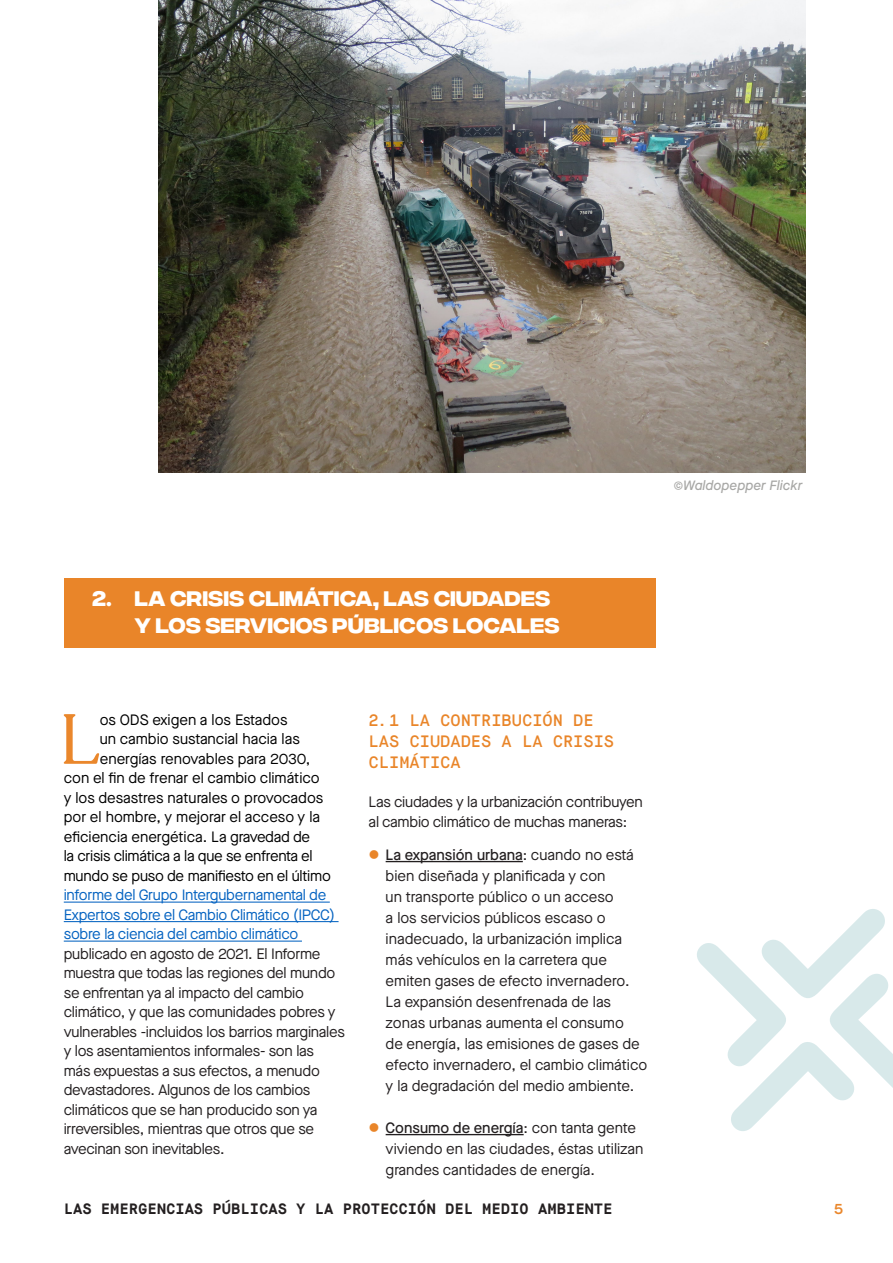
<style>
.page{position:relative;width:893px;height:1263px;background:#fff}
.page>*{position:absolute;margin:0;border:0;box-sizing:border-box;transform-origin:0 0}
.t1{font:69.9px "Recoleta Regular DEMO";color:#ea872c}
.t2{font:600 21px/27px "Integral CF";color:#fff}
.small_title{font:16.5px/21px "Maison Mono";color:#e98529}
.t3{font:15px/21px "Maison Neue";color:#231f20}
.t4{font:15px/19.5px "Maison Neue";letter-spacing:-.02em;color:#231f20}
.t5{font:15px "Maison Neue";color:#000}
.t6{font:15px "Maison Neue";letter-spacing:-.02em;color:#0563c1}
.t7{font:15px "Maison Neue";letter-spacing:-.02em;color:#000}
.t8{font:700 15px "Maison Mono";color:#231f20}
.t9{font:600 15px "Maison Neue";color:#ea872c}
.Body_text{font:italic 500 13.5px "Maison Neue";color:#a8a8a6}
.s1{font-weight:500}
</style>
<div class="page">
<svg style="left:697px;top:909px;width:196px;height:222px"></svg>
<div style="left:64px;top:578px;width:591px;height:69px;background:#e98529"></div>
<hr style="left:64px;top:901px;width:266px;height:2px;background:#0563c1">
<hr style="left:64px;top:921px;width:275px;height:1px;background:#0563c1">
<hr style="left:64px;top:940px;width:238px;height:2px;background:#0563c1">
<hr style="left:386px;top:861px;width:137px;height:1px;background:#231f20">
<hr style="left:386px;top:1134px;width:138px;height:1px;background:#231f20">
<img style="left:158px;top:0;width:648px;height:473px">
<p class="Body_text" style="left:673px;top:476px;width:130px">©Waldopepper Flickr</p>
<p class="t2" style="left:135px;top:587px;width:426px;text-indent:-43px">2. LA CRISIS CLIMÁTICA, LAS CIUDADES<br>Y LOS SERVICIOS PÚBLICOS LOCALES</p>
<p class="t1" style="left:60px;top:708px;width:42px">L</p>
<p class="t5" style="left:100px;top:709px;width:189px">os ODS exigen a los Estados</p>
<p class="t5" style="left:100px;top:729px;width:202px">un cambio sustancial hacia las</p>
<p class="t5" style="left:100px;top:748px;width:212px">energías renovables para 2030,</p>
<p class="t5" style="left:64px;top:768px;width:257px">con el fin de frenar el cambio climático</p>
<p class="t5" style="left:64px;top:787px;width:261px">y los desastres naturales o provocados</p>
<p class="t5" style="left:64px;top:807px;width:258px">por el hombre, y mejorar el acceso y la</p>
<p class="t5" style="left:64px;top:826px;width:248px">eficiencia energética. La gravedad de</p>
<p class="t7" style="left:64px;top:846px;width:250px">la crisis climática a la que se enfrenta el</p>
<p class="t7" style="left:64px;top:865px;width:269px">mundo se puso de manifiesto en el último</p>
<p class="t6" style="left:64px;top:885px;width:264px">informe del Grupo Intergubernamental de</p>
<p class="t6" style="left:64px;top:904px;width:273px">Expertos sobre el Cambio Climático (IPCC)</p>
<p class="t6" style="left:64px;top:924px;width:236px">sobre la ciencia del cambio climático</p>
<p class="t4" style="left:64px;top:944px;width:258px">publicado en agosto de 2021. El Informe</p>
<p class="t4" style="left:64px;top:963px;width:273px">muestra que todas las regiones del mundo</p>
<p class="t4" style="left:64px;top:983px;width:242px">se enfrentan ya al impacto del cambio</p>
<p class="t4" style="left:64px;top:1002px;width:273px">climático, y que las comunidades pobres y</p>
<p class="t4" style="left:64px;top:1022px;width:283px">vulnerables -incluidos los barrios marginales</p>
<p class="t4" style="left:64px;top:1041px;width:252px">y los asentamientos informales- son las</p>
<p class="t4" style="left:64px;top:1061px;width:258px">más expuestas a sus efectos, a menudo</p>
<p class="t4" style="left:64px;top:1080px;width:248px">devastadores. Algunos de los cambios</p>
<p class="t4" style="left:64px;top:1100px;width:255px">climáticos que se han producido son ya</p>
<p class="t4" style="left:64px;top:1119px;width:252px">irreversibles, mientras que otros que se</p>
<p class="t4" style="left:64px;top:1139px;width:162px">avecinan son inevitables.</p>
<p class="small_title" style="left:369px;top:710px;width:247px">2.1 LA CONTRIBUCIÓN DE<br>LAS CIUDADES A LA CRISIS<br>CLIMÁTICA</p>
<p class="t4" style="left:369px;top:792px;width:276px">Las ciudades y la urbanización contribuyen al cambio climático de muchas maneras:</p>
<p class="t3" style="left:386px;top:844px;width:263px"><span class="s1">La expansión urbana</span>: cuando no está bien diseñada y planificada y con<br>un transporte público o un acceso<br>a los servicios públicos escaso o inadecuado, la urbanización implica más vehículos en la carretera que emiten gases de efecto invernadero.<br>La expansión desenfrenada de las zonas urbanas aumenta el consumo<br>de energía, las emisiones de gases de efecto invernadero, el cambio climático y la degradación del medio ambiente.</p>
<p class="t3" style="left:386px;top:1117px;width:259px"><span class="s1">Consumo de energía</span>: con tanta gente viviendo en las ciudades, éstas utilizan grandes cantidades de energía.</p>
<p class="t8" style="left:64px;top:1199px;width:550px">LAS EMERGENCIAS PÚBLICAS Y LA PROTECCIÓN DEL MEDIO AMBIENTE</p>
<p class="t9" style="left:834px;top:1198px;width:10px">5</p>
</div>
